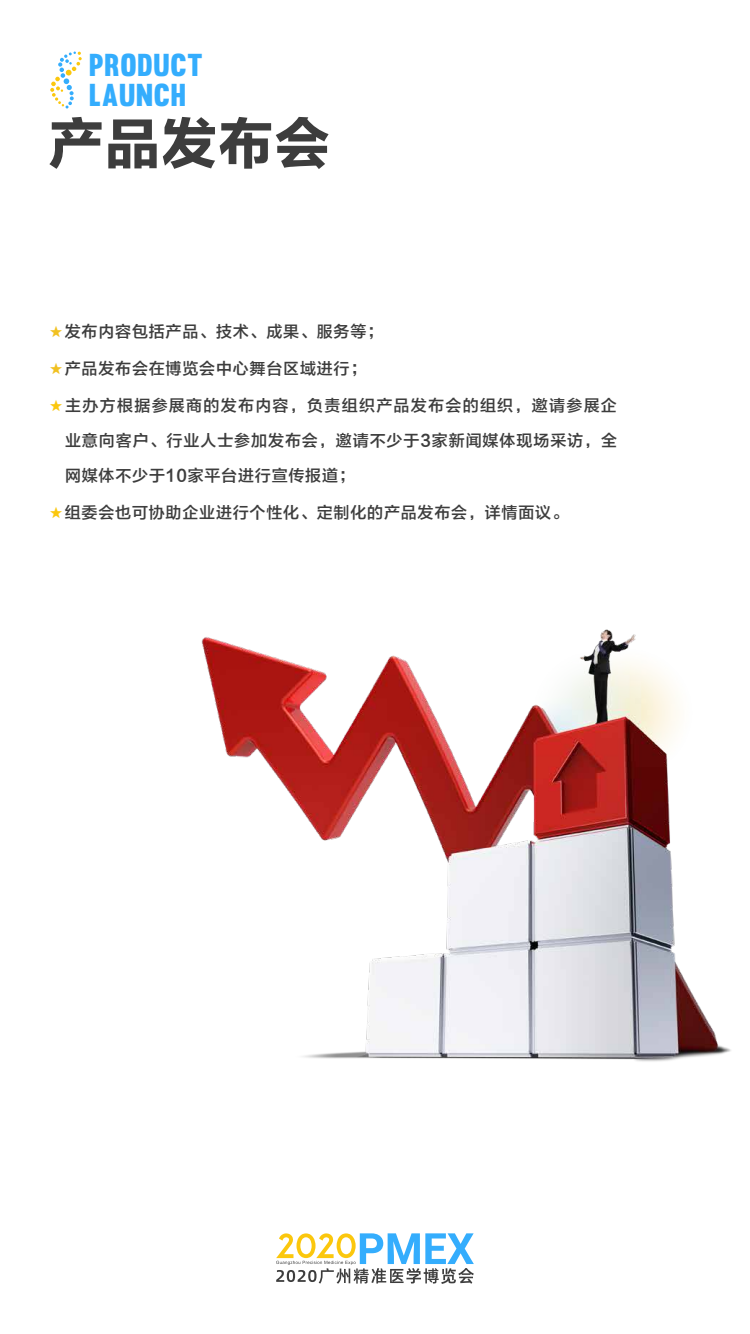
<style>
.page{position:relative;width:750px;height:1334px;background:#fff}
.page>*{position:absolute;margin:0;border:0;box-sizing:border-box;transform-origin:0 0}
.t1{font:55.2px "FZLTDHJW GB1 0";letter-spacing:.025em;color:#3d3d3d}
.t2{font:31.1px/30.4px "Muro";letter-spacing:.025em;color:#34adfd}
.t3{font:16px/35px "FZLTZHK GBK1 0";letter-spacing:.05em;color:#3d3d3d;text-align:justify}
.s1{color:#f1c121}
.s2{color:#fbc70d}
</style>
<div class="page">
<svg style="left:276px;top:1233px;width:198px;height:51px"></svg>
<svg style="left:50px;top:52px;width:32px;height:57px"></svg>
<img style="left:201px;top:629px;width:530px;height:433px">
<h2 class="t2" style="left:89px;top:49px;width:115px">PRODUCT<br>LAUNCH</h2>
<h1 class="t1" style="left:48px;top:113px;width:283px">产品发布会</h1>
<p class="t3" style="left:48px;top:314px;width:337px"><span class="s1">★</span>发布内容包括产品、技术、成果、服务等；</p>
<p class="t3" style="left:48px;top:351px;width:320px"><span class="s1">★</span>产品发布会在博览会中心舞台区域进行；</p>
<p class="t3" style="left:65px;top:388px;width:554px;text-indent:-17px"><span class="s2">★</span>主办方根据参展商的发布内容，负责组织产品发布会的组织，邀请参展企业意向客户、行业人士参加发布会，邀请不少于3家新闻媒体现场采访，全网媒体不少于10家平台进行宣传报道；</p>
<p class="t3" style="left:48px;top:495px;width:521px"><span class="s2">★</span>组委会也可协助企业进行个性化、定制化的产品发布会，详情面议。</p>
</div>
